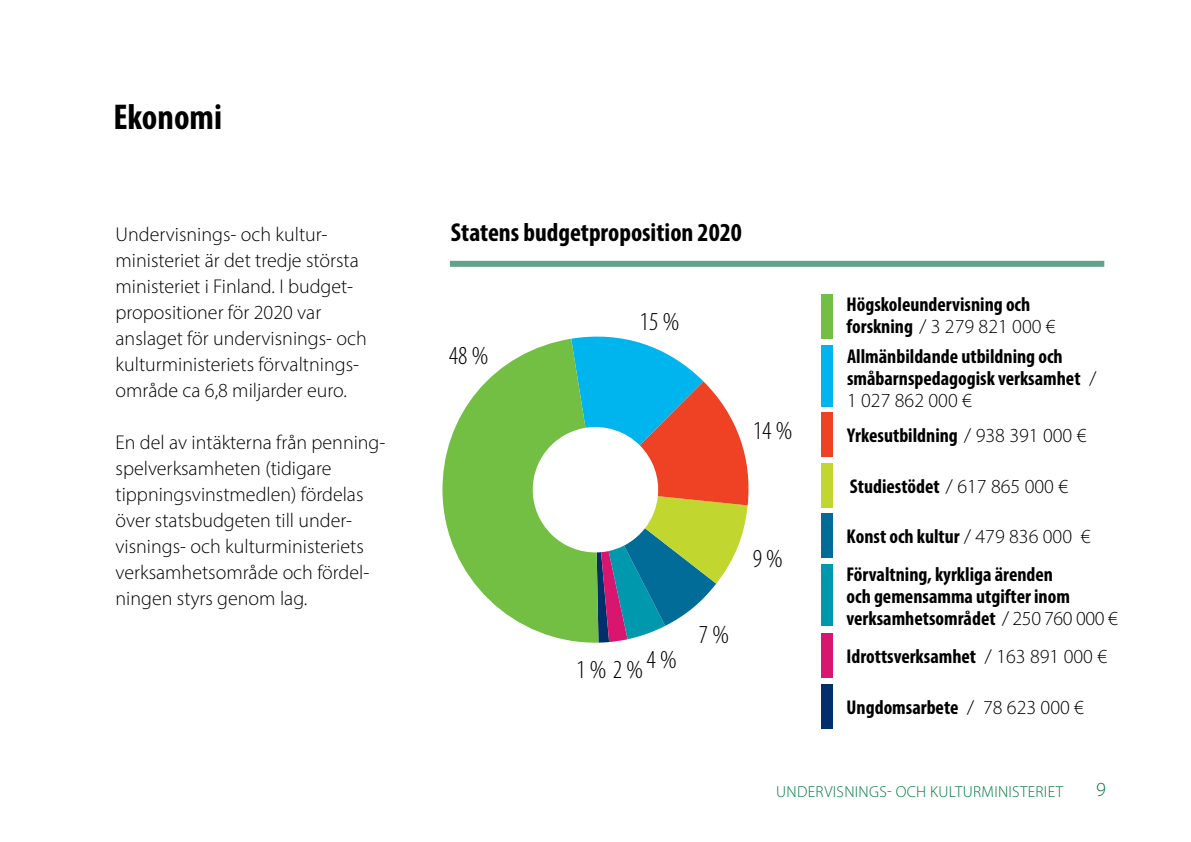
<style>
.page{position:relative;width:1191px;height:842px;background:#fff}
.page>*{position:absolute;margin:0;border:0;box-sizing:border-box;transform-origin:0 0}
.Kappaleotsikko_taso{font:700 condensed 36px "Myriad Pro";color:#000}
.Väliotsikko__Cond_Bo{font:700 condensed 26px "Myriad Pro";color:#000}
.t1{font:300 condensed 26px "Myriad Pro";color:#000}
.Leipis_10_pt{font:300 20px/26px "Myriad Pro";color:#000}
.Leipis_10_pt-2{font:700 condensed 20px/22px "Myriad Pro";color:#000}
.t2{font:300 20px "Myriad Pro";color:#007943}
.t3{font:300 16px "Myriad Pro";letter-spacing:.02em;color:#007943}
.s1{font-weight:300;font-stretch:normal}
</style>
<div class="page">
<div style="left:821px;top:294px;width:12px;height:45px;background:#72bf44"></div>
<div style="left:821px;top:345px;width:12px;height:62px;background:#00b5ed"></div>
<div style="left:821px;top:412px;width:12px;height:45px;background:#ef4123"></div>
<div style="left:821px;top:463px;width:12px;height:45px;background:#c1d72f"></div>
<div style="left:821px;top:513px;width:12px;height:45px;background:#006c97"></div>
<div style="left:821px;top:565px;width:12px;height:61px;background:#0098ac"></div>
<div style="left:821px;top:633px;width:12px;height:44px;background:#d9166f"></div>
<div style="left:821px;top:684px;width:12px;height:45px;background:#00306b"></div>
<div style="left:450px;top:261px;width:654px;height:6px;background:#61a28d"></div>
<svg style="left:571px;top:336px;width:178px;height:307px"></svg>
<svg style="left:442px;top:339px;width:156px;height:304px;fill:#72bf44"></svg>
<h1 class="Kappaleotsikko_taso" style="left:113px;top:95px;width:110px">Ekonomi</h1>
<p class="Leipis_10_pt" style="left:116px;top:221px;width:253px">Undervisnings- och kultur&shy;ministeriet är det tredje största ministeriet i Finland. I budget&shy;propositioner för 2020 var anslaget för undervisnings- och kulturministeriets förvaltnings&shy;område ca 6,8 miljarder euro.</p>
<p class="Leipis_10_pt" style="left:116px;top:429px;width:270px">En del av intäkterna från penning&shy;spelverksamheten (tidigare tippningsvinstmedlen) fördelas över statsbudgeten till under&shy;visnings- och kulturministeriets verksamhetsområde och fördel&shy;ningen styrs genom lag.</p>
<h3 class="Väliotsikko__Cond_Bo" style="left:451px;top:216px;width:292px">Statens budgetproposition 2020</h3>
<h2 class="t1" style="left:449px;top:340px;width:41px">48 %</h2>
<h2 class="t1" style="left:639px;top:306px;width:41px">15 %</h2>
<h2 class="t1" style="left:752px;top:415px;width:41px">14 %</h2>
<h2 class="t1" style="left:646px;top:644px;width:32px">4 %</h2>
<h2 class="t1" style="left:576px;top:654px;width:68px">1 % 2 %</h2>
<h2 class="t1" style="left:699px;top:619px;width:32px">7 %</h2>
<h2 class="t1" style="left:752px;top:543px;width:32px">9 %</h2>
<p class="Leipis_10_pt-2" style="left:846px;top:293px;width:211px">Högskoleundervisning och forskning <span class="s1">/ 3 279 821 000 €</span></p>
<p class="Leipis_10_pt-2" style="left:847px;top:345px;width:251px">Allmänbildande utbildning och småbarnspedagogisk verksamhet <span class="s1">/<br>1 027 862 000 €</span></p>
<p class="Leipis_10_pt-2" style="left:847px;top:424px;width:241px">Yrkesutbildning <span class="s1">/ 938 391 000 €</span></p>
<p class="Leipis_10_pt-2" style="left:849px;top:475px;width:220px">Studiestödet <span class="s1">/ 617 865 000 €</span></p>
<p class="Leipis_10_pt-2" style="left:846px;top:525px;width:245px">Konst och kultur <span class="s1">/ 479 836 000 €</span></p>
<p class="Leipis_10_pt-2" style="left:846px;top:563px;width:273px">Förvaltning, kyrkliga ärenden<br>och gemensamma utgifter inom verksamhetsområdet <span class="s1">/ 250 760 000 €</span></p>
<p class="Leipis_10_pt-2" style="left:846px;top:645px;width:262px">Idrottsverksamhet <span class="s1">/ 163 891 000 €</span></p>
<p class="Leipis_10_pt-2" style="left:846px;top:696px;width:239px">Ungdomsarbete <span class="s1">/ 78 623 000 €</span></p>
<p class="t3" style="left:776px;top:782px;width:288px">UNDERVISNINGS- OCH KULTURMINISTERIET</p>
<p class="t2" style="left:1096px;top:777px;width:11px">9</p>
</div>
